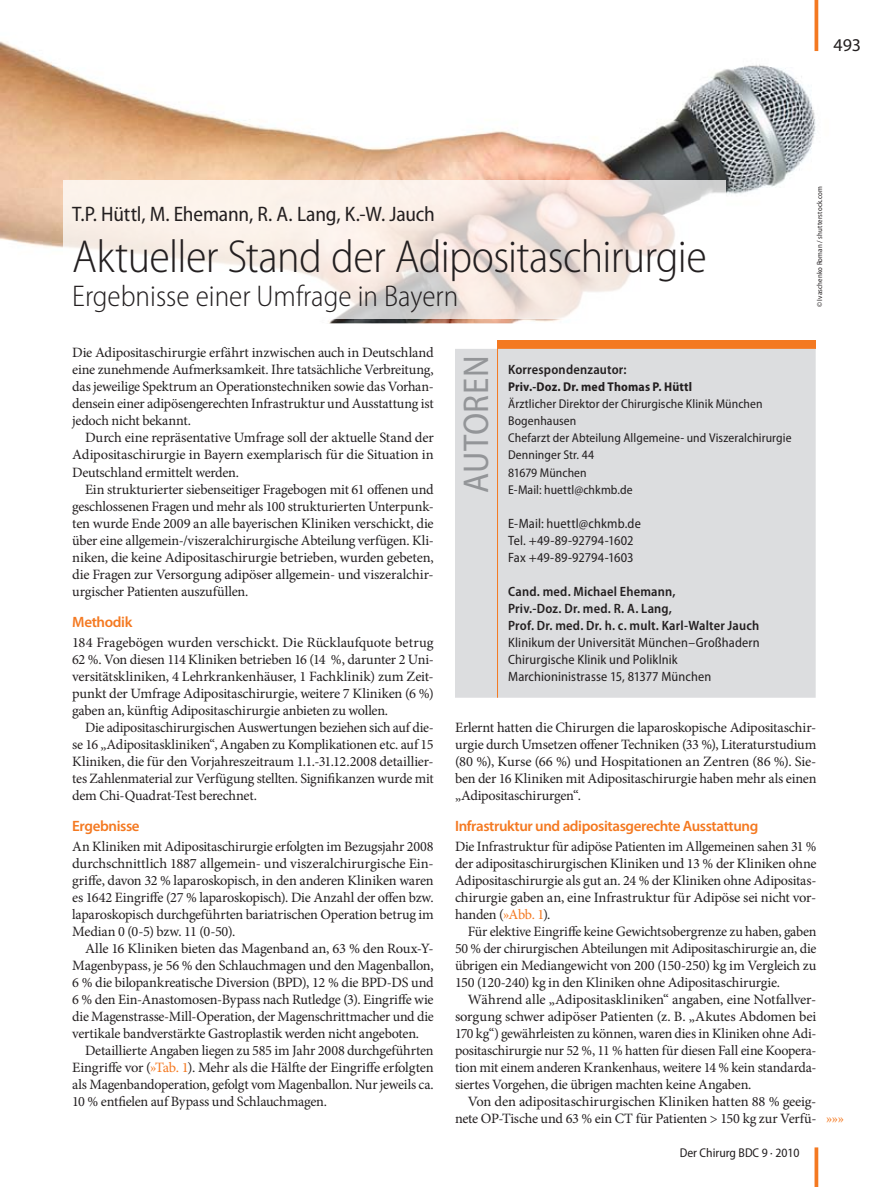
<style>
.page{position:relative;width:893px;height:1187px;background:#fff}
.page>*{position:absolute;margin:0;border:0;box-sizing:border-box;transform-origin:0 0}
.t1{font:300 semi-condensed 46.5px "Myriad Pro";letter-spacing:-.015em;color:#231f20}
.t2{font:semi-condensed 36px "Myriad Pro";letter-spacing:.02em;color:#939598}
.t3{font:300 semi-condensed 30px "Myriad Pro";color:#231f20}
.t4{font:semi-condensed 21px "Myriad Pro";letter-spacing:-.01em;color:#231f20}
.t5{font:18px "Myriad Pro";color:#231f20}
.t6{font:600 15px "Myriad Pro";letter-spacing:-.025em;color:#f47921}
.t7{font:14.25px/17px "Minion Pro";letter-spacing:-.015em;color:#231f20;text-align:justify}
.t8{font:14.25px "Minion Pro";color:#f47921}
.t9{font:semi-condensed 13.5px/17px "Myriad Pro";letter-spacing:.01em;color:#231f20}
.t10{font:600 semi-condensed 13.5px/17px "Myriad Pro";letter-spacing:.015em;color:#231f20}
.t11{font:semi-condensed 12.75px/17px "Myriad Pro";letter-spacing:.005em;color:#231f20}
.t12{font:700 semi-condensed 12.75px "Myriad Pro";letter-spacing:.01em;color:#231f20}
.t13{font:semi-condensed 7.5px "Myriad Pro";letter-spacing:.02em;color:#231f20}
.s1{color:#f47921}
</style>
<div class="page">
<svg style="left:814px;top:1147px;width:4px;height:39px"></svg>
<img style="left:0;top:0;width:819px;height:323px">
<svg style="left:63px;top:180px;width:662px;height:138px"></svg>
<div style="left:497px;top:340px;width:319px;height:9px;background:#f47921"></div>
<div style="left:455px;top:349px;width:361px;height:348px;background:#dcdddf"></div>
<hr style="left:497px;top:349px;width:1px;height:348px;background:#f47921">
<p class="t5" style="left:833px;top:34px;width:29px">493</p>
<p class="t13" style="left:815px;top:307px;width:123px;rotate:-90deg">© Ivaschenko Roman / shutterstock.com</p>
<h3 class="t4" style="left:72px;top:203px;width:364px">T.P. Hüttl, M. Ehemann, R. A. Lang, K.-W. Jauch</h3>
<h1 class="t1" style="left:72px;top:231px;width:636px">Aktueller Stand der Adipositaschirurgie</h1>
<h3 class="t3" style="left:72px;top:280px;width:388px">Ergebnisse einer Umfrage in Bayern</h3>
<p class="t7" style="left:72px;top:344px;width:363px">Die Adipositaschirurgie erfährt inzwischen auch in Deutschland eine zunehmende Aufmerksamkeit. Ihre tatsächliche Verbreitung, das jeweilige Spektrum an Operationstechniken sowie das Vorhan&shy;densein einer adipösengerechten Infrastruktur und Ausstattung ist jedoch nicht bekannt.</p>
<p class="t7" style="left:72px;top:429px;width:363px;text-indent:13px">Durch eine repräsentative Umfrage soll der aktuelle Stand der Adipositaschirurgie in Bayern exemplarisch für die Situation in Deutschland ermittelt werden.</p>
<p class="t7" style="left:72px;top:480px;width:363px;text-indent:13px">Ein strukturierter siebenseitiger Fragebogen mit 61 offenen und geschlossenen Fragen und mehr als 100 strukturierten Unterpunk&shy;ten wurde Ende 2009 an alle bayerischen Kliniken verschickt, die über eine allgemein-/viszeralchirurgische Abteilung verfügen. Kli&shy;niken, die keine Adipositaschirurgie betrieben, wurden gebeten, die Fragen zur Versorgung adipöser allgemein- und viszeralchir&shy;urgischer Patienten auszufüllen.</p>
<p class="t6" style="left:72px;top:612px;width:62px">Methodik</p>
<p class="t7" style="left:72px;top:633px;width:363px">184 Fragebögen wurden verschickt. Die Rücklaufquote betrug 62 %-. Von diesen 114 Kliniken betrieben 16 (14 %, darunter 2 Uni&shy;versitätskliniken, 4 Lehrkrankenhäuser, 1 Fachklinik) zum Zeit&shy;punkt der Umfrage Adipositaschirurgie, weitere 7 Kliniken (6 %) gaben an, künftig Adipositaschirurgie anbieten zu wollen.</p>
<p class="t7" style="left:72px;top:718px;width:363px;text-indent:13px">Die adipositaschirurgischen Auswertungen beziehen sich auf die&shy;se 16 „Adipositaskliniken“, Angaben zu Komplikationen etc. auf 15<br>Kliniken, die für den Vorjahreszeitraum 1.1.-31.12.2008 detaillier&shy;tes Zahlenmaterial zur Verfügung stellten. Signifikanzen wurde mit dem Chi-Quadrat-Test berechnet.</p>
<p class="t6" style="left:72px;top:816px;width:69px">Ergebnisse</p>
<p class="t7" style="left:72px;top:837px;width:363px">An Kliniken mit Adipositaschirurgie erfolgten im Bezugsjahr 2008 durchschnittlich 1887 allgemein- und viszeralchirurgische Ein&shy;griffe, davon 32 % laparoskopisch, in den anderen Kliniken waren es 1642 Eingriffe (27 % laparoskopisch). Die Anzahl der offen bzw. laparoskopisch durchgeführten bariatrischen Operation betrug im Median 0 (0-5) bzw. 11 (0-50).</p>
<p class="t7" style="left:72px;top:939px;width:363px;text-indent:13px">Alle 16 Kliniken bieten das Magenband an, 63 % den Roux-Y-Magenbypass, je 56 % den Schlauchmagen und den Magenballon, 6 % die bilopankreatische Diversion (BPD), 12 % die BPD-DS und 6 % den Ein-Anastomosen-Bypass nach Rutledge (3). Eingriffe wie die Magenstrasse-Mill-Operation, der Magenschrittmacher und die vertikale bandverstärkte Gastroplastik werden nicht angeboten.</p>
<p class="t7" style="left:72px;top:1042px;width:363px;text-indent:13px">Detaillierte Angaben liegen zu 585 im Jahr 2008 durchgeführten Eingriffe vor (<span class="s1">»Tab. 1</span>). Mehr als die Hälfte der Eingriffe erfolgten als Magenbandoperation, gefolgt vom Magenballon. Nur jeweils ca.<br>10 % entfielen auf Bypass und Schlauchmagen.</p>
<h2 class="t2" style="left:456px;top:493px;width:140px;rotate:-90deg">Autoren</h2>
<p class="t10" style="left:508px;top:361px;width:120px">Korrespondenzautor:</p>
<p class="t12" style="left:508px;top:380px;width:186px">Priv.-Doz. Dr. med Thomas P. Hüttl</p>
<p class="t11" style="left:508px;top:396px;width:285px">Ärztlicher Direktor der Chirurgische Klinik München<br>Bogenhausen<br>Chefarzt der Abteilung Allgemeine- und Viszeralchirurgie<br>Denninger Str. 44<br>81679 München<br>E-Mail: huettl@chkmb.de</p>
<p class="t9" style="left:508px;top:515px;width:134px">E-Mail: huettl@chkmb.de<br>Tel. +49-89-92794-1602<br>Fax +49-89-92794-1603</p>
<p class="t10" style="left:508px;top:583px;width:253px">Cand. med. Michael Ehemann,<br>Priv.-Doz. Dr. med. R. A. Lang,<br>Prof. Dr. med. Dr. h. c. mult. Karl-Walter Jauch</p>
<p class="t9" style="left:508px;top:634px;width:253px">Klinikum der Universität München–Großhadern<br>Chirurgische Klinik und Poliklnik<br>Marchioninistrasse 15, 81377 München</p>
<p class="t7" style="left:455px;top:718px;width:363px">Erlernt hatten die Chirurgen die laparoskopische Adipositaschir&shy;urgie durch Umsetzen offener Techniken (33 %), Literaturstudium (80 %), Kurse (66 %) und Hospitationen an Zentren (86 %). Sie&shy;ben der 16 Kliniken mit Adipositaschirurgie haben mehr als einen „Adipositaschirurgen“.</p>
<p class="t6" style="left:455px;top:816px;width:305px">Infrastruktur und adipositasgerechte Ausstattung</p>
<p class="t7" style="left:455px;top:837px;width:363px">Die Infrastruktur für adipöse Patienten im Allgemeinen sahen 31 % der adipositaschirurgischen Kliniken und 13 % der Kliniken ohne Adipositaschirurgie als gut an. 24 % der Kliniken ohne Adipositas&shy;chirurgie gaben an, eine Infrastruktur für Adipöse sei nicht vor&shy;handen (<span class="s1">»Abb. 1</span>).</p>
<p class="t7" style="left:455px;top:922px;width:363px;text-indent:13px">Für elektive Eingriffe keine Gewichtsobergrenze zu haben, gaben 50 % der chirurgischen Abteilungen mit Adipositaschirurgie an, die übrigen ein Mediangewicht von 200 (150-250) kg im Vergleich zu 150 (120-240) kg in den Kliniken ohne Adipositaschirurgie.</p>
<p class="t7" style="left:455px;top:991px;width:363px;text-indent:13px">Während alle „Adipositaskliniken“ angaben, eine Notfallver&shy;sorgung schwer adipöser Patienten (z. B. „Akutes Abdomen bei 170 kg“) gewährleisten zu können, waren dies in Kliniken ohne Adi&shy;positaschirurgie nur 52 %, 11 % hatten für diesen Fall eine Koopera&shy;tion mit einem anderen Krankenhaus, weitere 14 % kein standarda&shy;siertes Vorgehen, die übrigen machten keine Angaben.</p>
<p class="t7" style="left:455px;top:1093px;width:363px;text-align:right">Von den adipositaschirurgischen Kliniken hatten 88 % geeig&shy;nete OP-Tische und 63 % ein CT für Patienten &gt; 150 kg zur Verfü-</p>
<p class="t8" style="left:826px;top:1108px;width:20px">»»»</p>
<p class="t11" style="left:680px;top:1144px;width:121px">Der Chirurg BDC 9 · 2010</p>
</div>
